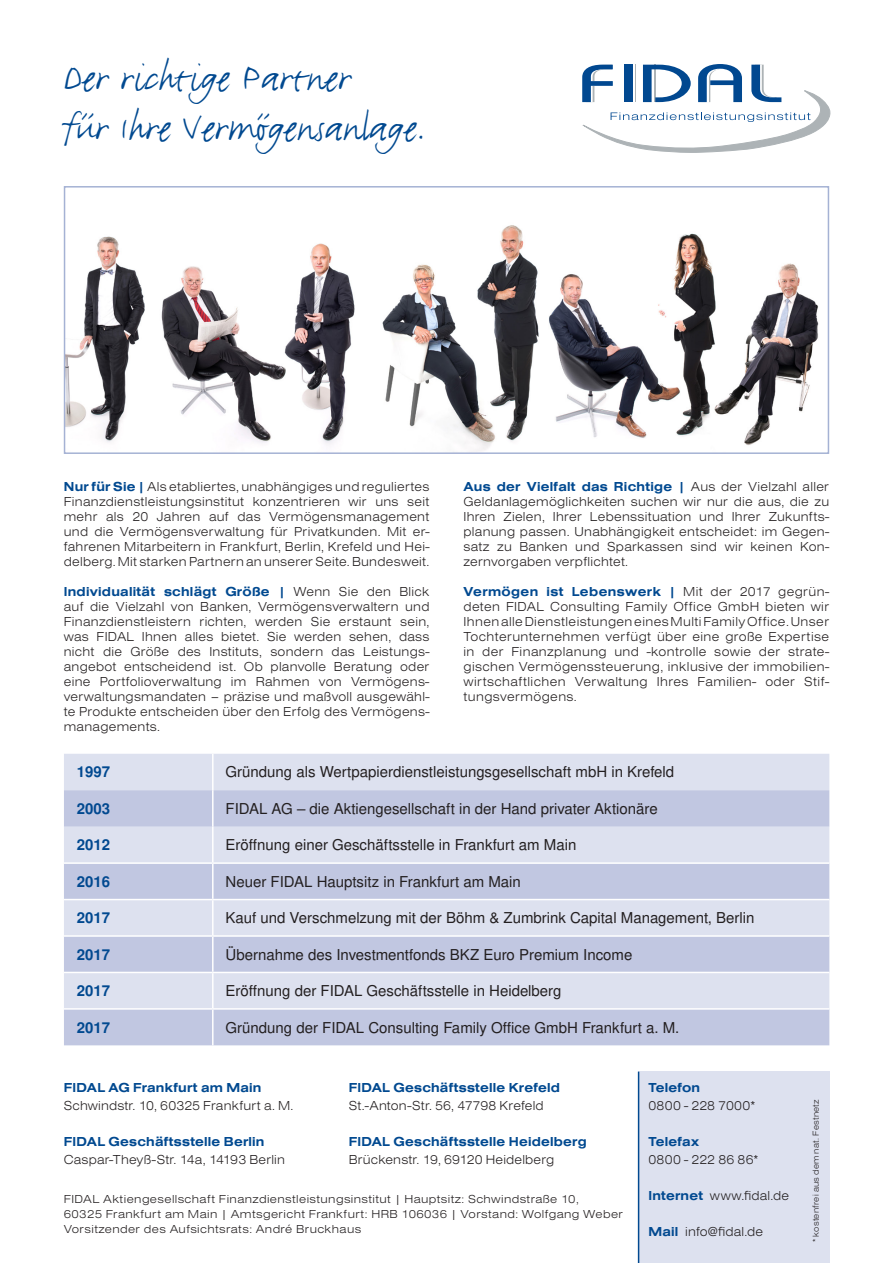
<style>
.page{position:relative;width:893px;height:1263px;background:#fff}
.page>*{position:absolute;margin:0;border:0;box-sizing:border-box;transform-origin:0 0}
.t1{font:44.1px/50.4px "FF Justlefthand";color:#014990}
.TabCop{font:15px "Nimbus San L";color:#231f20}
.TabCop-2{font:700 15px "Nimbus San L";color:#014990}
.Copy_10_14_neu{font:13.5px/15px "Nimbus Sans DOT Ligh Exte";letter-spacing:.02em;color:#231f20;text-align:justify;scale:.95 1}
.Copy_10_14_neu-2{font:13.5px "Nimbus Sans DOT Bold Exte";letter-spacing:.015em;color:#014990;scale:.95 1}
.Copy_10_14_neu-3{font:12px/15px "Nimbus Sans DOT Ligh Exte";letter-spacing:.03em;color:#231f20}
.Copy_10_14_neu-4{font:9px "Nimbus Sans DOT Ligh Exte";letter-spacing:.025em;color:#231f20;scale:.95 1}
.s1{font-family:"Nimbus Sans DOT Bold Exte";color:#014990}
</style>
<div class="page">
<div style="left:638px;top:1071px;width:191px;height:192px;background:#dde1ef"></div>
<svg style="left:582px;top:64px;width:248px;height:89px"></svg>
<img style="left:67px;top:225px;width:752px;height:226px">
<div style="left:64px;top:186px;width:765px;height:268px;border:2px solid #a5b2d4"></div>
<div style="left:64px;top:754px;width:765px;height:36px;background:#dde1ef"></div>
<svg style="left:64px;top:790px;width:765px;height:255px;background:#cdd2e7"></svg>
<hr style="left:64px;top:862px;width:149px;height:2px;background:#fff">
<hr style="left:213px;top:862px;width:616px;height:2px;background:#fff">
<hr style="left:64px;top:935px;width:149px;height:2px;background:#fff">
<hr style="left:213px;top:935px;width:616px;height:2px;background:#fff">
<hr style="left:212px;top:754px;width:2px;height:36px;background:#fff">
<hr style="left:212px;top:790px;width:2px;height:37px;background:#fff">
<hr style="left:212px;top:827px;width:2px;height:35px;background:#fff">
<hr style="left:212px;top:864px;width:2px;height:35px;background:#fff">
<hr style="left:212px;top:900px;width:2px;height:35px;background:#fff">
<hr style="left:212px;top:937px;width:2px;height:35px;background:#fff">
<hr style="left:212px;top:973px;width:2px;height:35px;background:#fff">
<hr style="left:212px;top:1010px;width:2px;height:35px;background:#fff">
<hr style="left:64px;top:1008px;width:149px;height:2px;background:#fff">
<hr style="left:213px;top:1008px;width:616px;height:2px;background:#fff">
<hr style="left:64px;top:972px;width:149px;height:1px;background:#fff">
<hr style="left:213px;top:972px;width:616px;height:1px;background:#fff">
<hr style="left:64px;top:899px;width:149px;height:1px;background:#fff">
<hr style="left:213px;top:899px;width:616px;height:1px;background:#fff">
<hr style="left:638px;top:1071px;width:1px;height:192px;background:#014990">
<p class="t1" style="left:64px;top:54px;width:363px">Der richtige Partner<br>für Ihre Vermögensanlage.</p>
<p class="Copy_10_14_neu" style="left:64px;top:479px;width:386px"><span class="s1">Nur für Sie |</span> Als etabliertes, unabhängiges und reguliertes Finanzdienstleistungsinstitut konzentrieren wir uns seit mehr als 20 Jahren auf das Vermögensmanagement und die Vermögensverwaltung für Privatkunden. Mit er&shy;fahrenen Mitarbeitern in Frankfurt, Berlin, Krefeld und Hei&shy;delberg. Mit starken Partnern an unserer Seite. Bundesweit.</p>
<p class="Copy_10_14_neu" style="left:64px;top:584px;width:386px"><span class="s1">Individualität schlägt Größe |</span> Wenn Sie den Blick auf die Vielzahl von Banken, Vermögensverwaltern und Finanzdienstleistern richten, werden Sie erstaunt sein, was FIDAL Ihnen alles bietet. Sie werden sehen, dass nicht die Größe des Instituts, sondern das Leistungs&shy;angebot entscheidend ist. Ob planvolle Beratung oder eine Portfolioverwaltung im Rahmen von Vermögens&shy;verwaltungsmandaten – präzise und maßvoll ausgewähl&shy;te Produkte entscheiden über den Erfolg des Vermögens&shy;managements.</p>
<p class="Copy_10_14_neu" style="left:463px;top:479px;width:386px"><span class="s1">Aus der Vielfalt das Richtige |</span> Aus der Vielzahl aller Geldanlagemöglichkeiten suchen wir nur die aus, die zu Ihren Zielen, Ihrer Lebenssituation und Ihrer Zukunfts&shy;planung passen. Unabhängigkeit entscheidet: im Gegen&shy;satz zu Banken und Sparkassen sind wir keinen Kon&shy;zernvorgaben verpflichtet.</p>
<p class="Copy_10_14_neu" style="left:463px;top:584px;width:386px"><span class="s1">Vermögen ist Lebenswerk |</span> Mit der 2017 gegrün&shy;deten FIDAL Consulting Family Office GmbH bieten wir Ihnen alle Dienstleistungen eines Multi Family Office. Unser Tochterunternehmen verfügt über eine große Expertise in der Finanzplanung und -kontrolle sowie der strate&shy;gischen Vermögenssteuerung, inklusive der immobilien&shy;wirtschaftlichen Verwaltung Ihres Familien- oder Stif&shy;tungsvermögens.</p>
<p class="TabCop-2" style="left:77px;top:761px;width:35px">1997</p>
<p class="TabCop" style="left:226px;top:761px;width:450px">Gründung als Wertpapierdienstleistungsgesellschaft mbH in Krefeld</p>
<p class="TabCop-2" style="left:77px;top:798px;width:35px">2003</p>
<p class="TabCop" style="left:226px;top:798px;width:434px">FIDAL AG – die Aktiengesellschaft in der Hand privater Aktionäre</p>
<p class="TabCop-2" style="left:77px;top:834px;width:35px">2012</p>
<p class="TabCop" style="left:226px;top:834px;width:352px">Eröffnung einer Geschäftsstelle in Frankfurt am Main</p>
<p class="TabCop-2" style="left:77px;top:871px;width:35px">2016</p>
<p class="TabCop" style="left:226px;top:871px;width:297px">Neuer FIDAL Hauptsitz in Frankfurt am Main</p>
<p class="TabCop-2" style="left:77px;top:907px;width:35px">2017</p>
<p class="TabCop" style="left:226px;top:907px;width:531px">Kauf und Verschmelzung mit der Böhm &amp; Zumbrink Capital Management, Berlin</p>
<p class="TabCop-2" style="left:77px;top:944px;width:35px">2017</p>
<p class="TabCop" style="left:226px;top:943px;width:408px">Übernahme des Investmentfonds BKZ Euro Premium Income</p>
<p class="TabCop-2" style="left:77px;top:980px;width:35px">2017</p>
<p class="TabCop" style="left:226px;top:980px;width:338px">Eröffnung der FIDAL Geschäftsstelle in Heidelberg</p>
<p class="TabCop-2" style="left:77px;top:1016px;width:35px">2017</p>
<p class="TabCop" style="left:226px;top:1016px;width:455px">Gründung der FIDAL Consulting Family Office GmbH Frankfurt a. M.</p>
<p class="Copy_10_14_neu-2" style="left:349px;top:1080px;width:224px">FIDAL Geschäftsstelle Krefeld</p>
<p class="Copy_10_14_neu" style="left:349px;top:1098px;width:207px">St.-Anton-Str. 56, 47798 Krefeld</p>
<p class="Copy_10_14_neu-2" style="left:349px;top:1134px;width:252px">FIDAL Geschäftsstelle Heidelberg</p>
<p class="Copy_10_14_neu" style="left:349px;top:1152px;width:218px">Brückenstr. 19, 69120 Heidelberg</p>
<p class="Copy_10_14_neu-3" style="left:64px;top:1191px;width:561px">FIDAL Aktiengesellschaft Finanzdienstleistungsinstitut | Hauptsitz: Schwindstraße 10,<br>60325 Frankfurt am Main | Amtsgericht Frankfurt: HRB 106036 | Vorstand: Wolfgang Weber<br>Vorsitzender des Aufsichtsrats: André Bruckhaus</p>
<p class="Copy_10_14_neu-2" style="left:64px;top:1080px;width:209px">FIDAL AG Frankfurt am Main</p>
<p class="Copy_10_14_neu" style="left:64px;top:1098px;width:243px">Schwindstr. 10, 60325 Frankfurt a. M.</p>
<p class="Copy_10_14_neu-2" style="left:64px;top:1134px;width:213px">FIDAL Geschäftsstelle Berlin</p>
<p class="Copy_10_14_neu" style="left:64px;top:1152px;width:234px">Caspar-Theyß-Str. 14a, 14193 Berlin</p>
<p class="Copy_10_14_neu-2" style="left:648px;top:1080px;width:56px">Telefon</p>
<p class="Copy_10_14_neu" style="left:648px;top:1098px;width:114px">0800 - 228 7000*</p>
<p class="Copy_10_14_neu-2" style="left:648px;top:1134px;width:55px">Telefax</p>
<p class="Copy_10_14_neu" style="left:648px;top:1152px;width:117px">0800 - 222 86 86*</p>
<p class="Copy_10_14_neu" style="left:648px;top:1188px;width:150px"><span class="s1">Internet</span> www.fidal.de</p>
<p class="Copy_10_14_neu" style="left:648px;top:1224px;width:122px"><span class="s1">Mail</span> info@fidal.de</p>
<p class="Copy_10_14_neu-4" style="left:811px;top:1242px;width:152px;rotate:-90deg">* kostenfrei aus dem nat. Festnetz</p>
</div>
